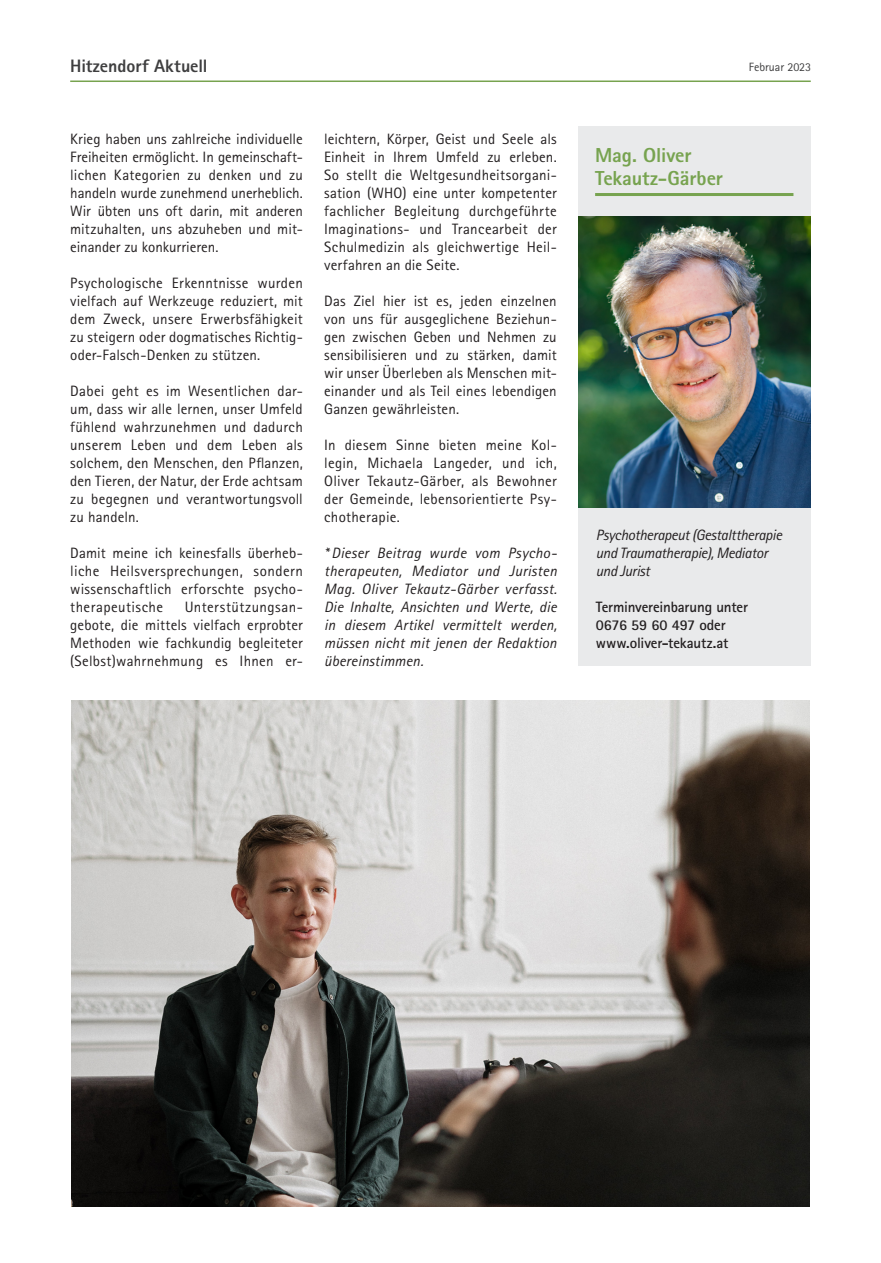
<style>
.page{position:relative;width:881px;height:1263px;background:#fff}
.page>*{position:absolute;margin:0;border:0;box-sizing:border-box;transform-origin:0 0}
.Headline_Klein_Under{font:800 20.25px/22.5px "Rotis Sans Serif Pro";letter-spacing:-.005em;color:#77a34f}
.t1{font:800 18px "Rotis Sans Serif Pro";letter-spacing:-.005em;color:#3e3e3f}
.Fließtext{font:15px/18px "Rotis Sans Serif Pro";letter-spacing:.01em;color:#231f20;text-align:justify}
.Fließtext-2{font:italic 15px/18px "Rotis Sans Serif Pro";letter-spacing:-.01em;color:#231f20;text-align:justify}
.Fließtext-3{font:700 15px/18px "Rotis Sans Serif Pro";letter-spacing:-.015em;color:#231f20}
.t2{font:12px "Rotis Sans Serif Pro";color:#3e3e3f}
</style>
<div class="page">
<hr style="left:70px;top:81px;width:740px;height:1px;background:#77a34f">
<img style="left:72px;top:701px;width:736px;height:505px">
<div style="left:578px;top:126px;width:232px;height:540px;background:#e9eaeb"></div>
<hr style="left:595px;top:193px;width:198px;height:3px;background:#77a34f">
<img style="left:578px;top:216px;width:232px;height:292px">
<p class="t1" style="left:70px;top:54px;width:139px">Hitzendorf Aktuell</p>
<p class="t2" style="left:748px;top:60px;width:64px">Februar 2023</p>
<p class="Fließtext" style="left:70px;top:130px;width:234px">Krieg haben uns zahlreiche individuelle Freiheiten ermöglicht. In gemeinschaft&shy;lichen Kategorien zu denken und zu handeln wurde zunehmend unerheblich.<br>Wir übten uns oft darin, mit anderen mitzuhalten, uns abzuheben und mit&shy;einander zu konkurrieren.</p>
<p class="Fließtext" style="left:70px;top:274px;width:234px">Psychologische Erkenntnisse wurden vielfach auf Werkzeuge reduziert, mit dem Zweck, unsere Erwerbsfähigkeit zu steigern oder dogmatisches Richtig&shy;oder-Falsch-Denken zu stützen.</p>
<p class="Fließtext" style="left:70px;top:382px;width:234px">Dabei geht es im Wesentlichen dar&shy;um, dass wir alle lernen, unser Umfeld fühlend wahrzunehmen und dadurch unserem Leben und dem Leben als solchem, den Menschen, den Pflanzen, den Tieren, der Natur, der Erde achtsam zu begegnen und verantwortungsvoll zu handeln.</p>
<p class="Fließtext" style="left:70px;top:544px;width:234px">Damit meine ich keinesfalls überheb&shy;liche Heilsversprechungen, sondern wissenschaftlich erforschte psycho&shy;therapeutische</p>
<p class="Fließtext" style="left:70px;top:598px;width:234px;text-indent:114px">Unterstützungsan&shy;gebote, die mittels vielfach erprobter Methoden wie fachkundig begleiteter (Selbst)wahrnehmung es Ihnen er-</p>
<p class="Fließtext" style="left:324px;top:130px;width:234px">leichtern, Körper, Geist und Seele als Einheit in Ihrem Umfeld zu erleben.<br>So stellt die Weltgesundheitsorgani&shy;sation (WHO) eine unter kompetenter fachlicher Begleitung durchgeführte Imaginations- und Trancearbeit der Schulmedizin als gleichwertige Heil&shy;verfahren an die Seite.</p>
<p class="Fließtext" style="left:324px;top:292px;width:234px">Das Ziel hier ist es, jeden einzelnen von uns für ausgeglichene Beziehun&shy;gen zwischen Geben und Nehmen zu sensibilisieren und zu stärken, damit wir unser Überleben als Menschen mit&shy;einander und als Teil eines lebendigen Ganzen gewährleisten.</p>
<p class="Fließtext" style="left:324px;top:436px;width:234px">In diesem Sinne bieten meine Kol&shy;legin, Michaela Langeder, und ich, Oliver Tekautz-Gärber, als Bewohner der Gemeinde, lebensorientierte Psy&shy;chotherapie.</p>
<p class="Fließtext-2" style="left:324px;top:544px;width:234px">* Dieser Beitrag wurde vom Psycho&shy;therapeuten, Mediator und Juristen Mag. Oliver Tekautz-Gärber verfasst.<br>Die Inhalte, Ansichten und Werte, die in diesem Artikel vermittelt werden, müssen nicht mit jenen der Redaktion übereinstimmen.</p>
<p class="Headline_Klein_Under" style="left:595px;top:144px;width:129px">Mag. Oliver<br>Tekautz-Gärber</p>
<p class="Fließtext-2" style="left:595px;top:526px;width:188px;text-align:left">Psychotherapeut (Gestalttherapie und Traumatherapie), Mediator und Jurist</p>
<p class="Fließtext-3" style="left:595px;top:598px;width:154px">Terminvereinbarung unter<br>0676 59 60 497 oder www.oliver-tekautz.at</p>
</div>
